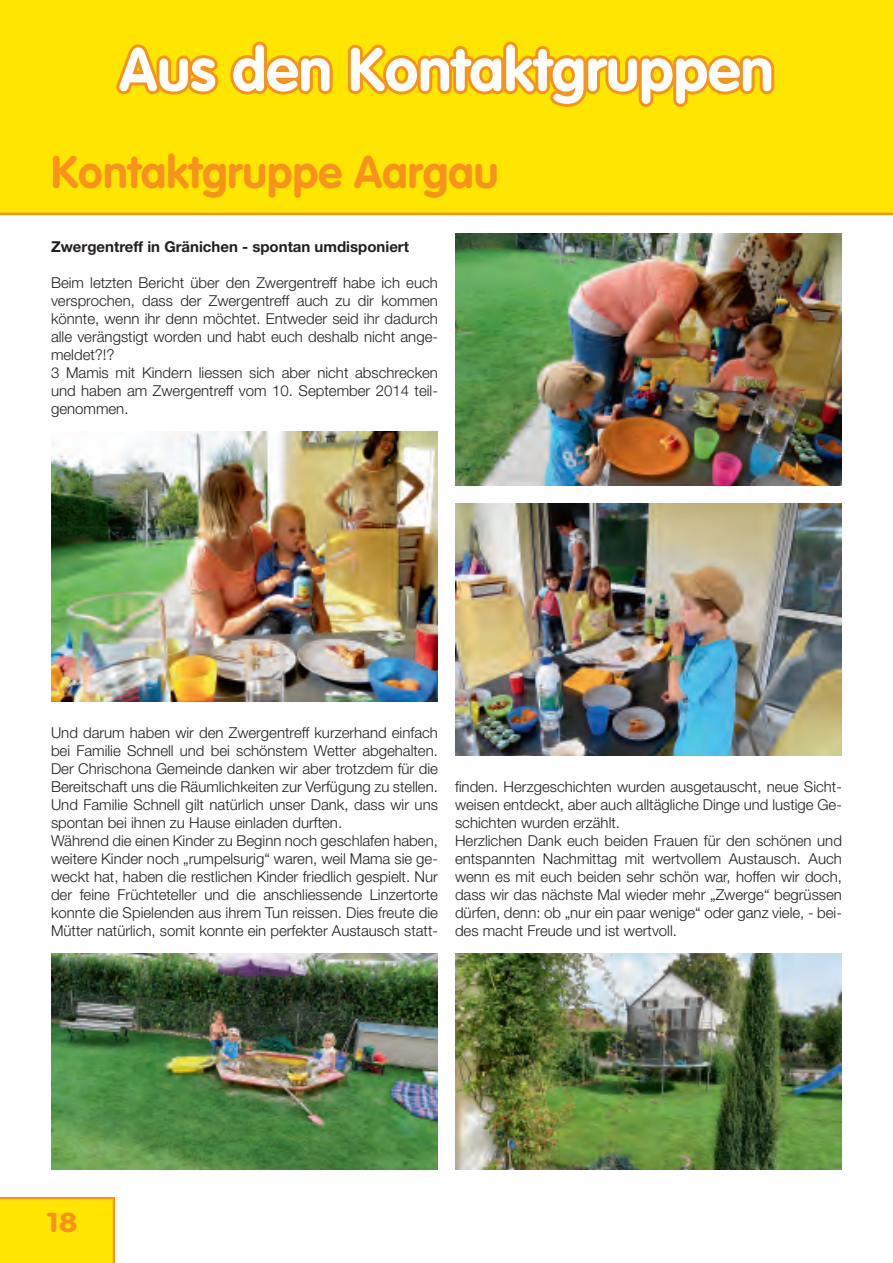
<style>
.page{position:relative;width:893px;height:1263px;background:#fff}
.page>*{position:absolute;margin:0;border:0;box-sizing:border-box;transform-origin:0 0}
.t1{font:700 60px "VAG Rounded Std";color:#fff}
.t2{font:700 45px "VAG Rounded Std";color:#f7931d}
.t3{font:700 27px "VAG Rounded Std";color:#f7931d;scale:1.26 1}
.t4{font:300 15px/18px "Helvetica Neue LT Std";color:#231f20}
.t5{font:700 15px "Helvetica Neue LT Std";color:#231f20}
</style>
<div class="page">
<svg style="left:0;top:1197px;width:115px;height:66px;background:#fee102"></svg>
<div style="left:0;top:0;width:893px;height:213px;background:#ffe601"></div>
<svg style="left:116px;top:44px;width:103px;height:51px"></svg>
<svg style="left:230px;top:41px;width:103px;height:54px"></svg>
<svg style="left:347px;top:41px;width:428px;height:66px"></svg>
<hr style="left:0;top:213px;width:893px;height:2px;background:#f7931d">
<img style="left:51px;top:432px;width:387px;height:270px">
<img style="left:51px;top:953px;width:387px;height:216px">
<img style="left:455px;top:234px;width:387px;height:252px">
<img style="left:455px;top:504px;width:387px;height:252px">
<img style="left:455px;top:953px;width:387px;height:216px">
<h1 class="t1" style="left:119px;top:35px;width:656px">Aus den Kontaktgruppen</h1>
<h2 class="t2" style="left:51px;top:146px;width:449px">Kontaktgruppe Aargau</h2>
<p class="t5" style="left:51px;top:237px;width:360px">Zwergentreff in Gränichen - spontan umdisponiert</p>
<p class="t4" style="left:51px;top:273px;width:388px">Beim letzten Bericht über den Zwergentreff habe ich euch versprochen, dass der Zwergentreff auch zu dir kommen könnte, wenn ihr denn möchtet. Entweder seid ihr dadurch alle verängstigt worden und habt euch deshalb nicht ange&shy;meldet?!?<br>3 Mamis mit Kindern liessen sich aber nicht abschrecken und haben am Zwergentreff vom 10. September 2014 teil&shy;genommen.</p>
<p class="t4" style="left:51px;top:723px;width:388px">Und darum haben wir den Zwergentreff kurzerhand einfach bei Familie Schnell und bei schönstem Wetter abgehalten.<br>Der Chrischona Gemeinde danken wir aber trotzdem für die Bereitschaft uns die Räumlichkeiten zur Verfügung zu stellen.<br>Und Familie Schnell gilt natürlich unser Dank, dass wir uns spontan bei ihnen zu Hause einladen durften.<br>Während die einen Kinder zu Beginn noch geschlafen haben, weitere Kinder noch „rumpelsurig“ waren, weil Mama sie ge&shy;weckt hat, haben die restlichen Kinder friedlich gespielt. Nur der feine Früchteteller und die anschliessende Linzertorte konnte die Spielenden aus ihrem Tun reissen. Dies freute die Mütter natürlich, somit konnte ein perfekter Austausch statt-</p>
<p class="t4" style="left:455px;top:777px;width:388px">finden. Herzgeschichten wurden ausgetauscht, neue Sicht&shy;weisen entdeckt, aber auch alltägliche Dinge und lustige Ge&shy;schichten wurden erzählt.<br>Herzlichen Dank euch beiden Frauen für den schönen und entspannten Nachmittag mit wertvollem Austausch. Auch wenn es mit euch beiden sehr schön war, hoffen wir doch, dass wir das nächste Mal wieder mehr „Zwerge“ begrüssen dürfen, denn: ob „nur ein paar wenige“ oder ganz viele, - bei&shy;des macht Freude und ist wertvoll.</p>
<h3 class="t3" style="left:46px;top:1206px;width:27px">18</h3>
</div>
